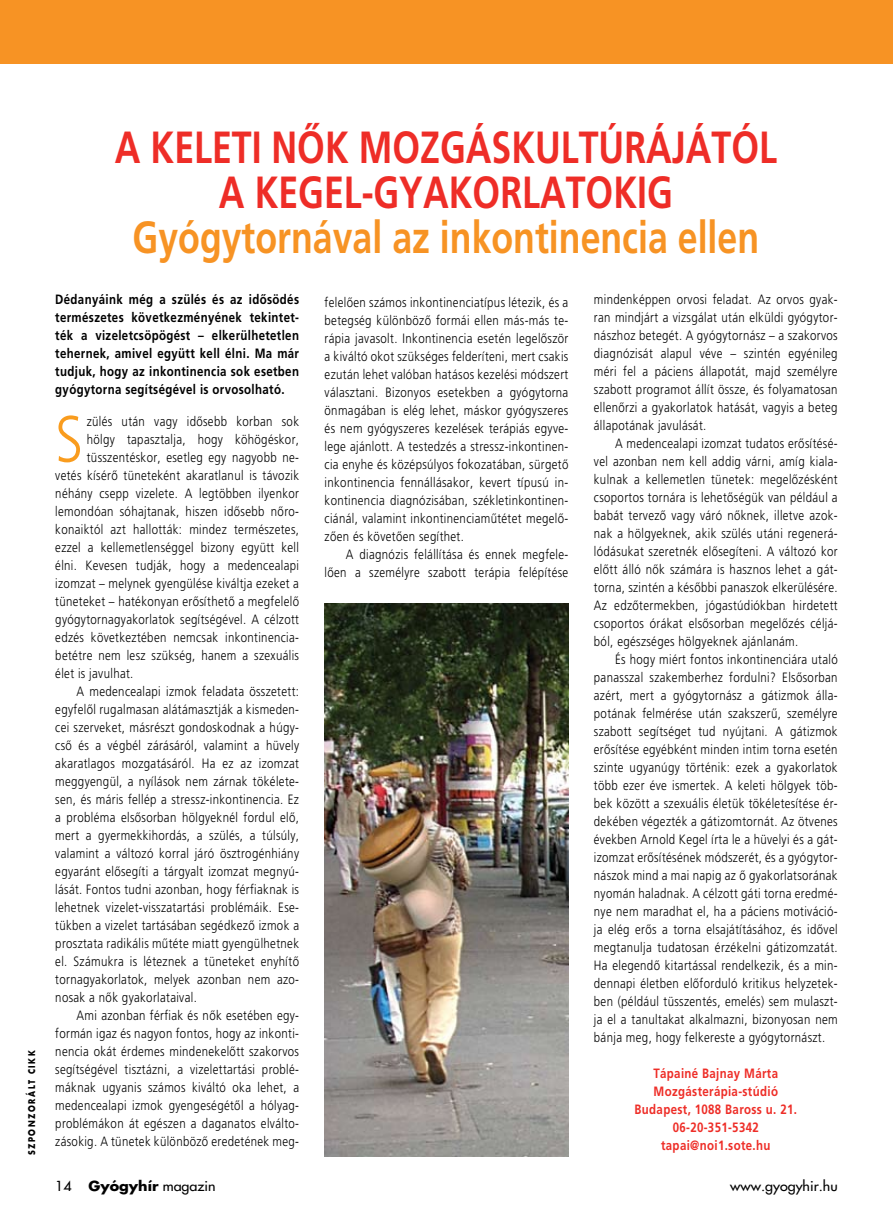
<style>
.page{position:relative;width:893px;height:1212px;background:#fff}
.page>*{position:absolute;margin:0;border:0;box-sizing:border-box;transform-origin:0 0}
.t1{font:300 65.1px "Frutiger Alt";color:#f99c1e;scale:.85 1}
.t2{font:700 45px/45px "Frutiger Alt";color:#ee2d27;text-align:center;scale:.79 1}
.t3{font:700 45px "Frutiger Alt";color:#f79324;scale:.79 1}
.t4{font:300 13.5px/18px "Frutiger Alt";letter-spacing:.03em;color:#000;text-align:justify;scale:.85 1}
.t5{font:700 13.5px/18px "Frutiger Alt";letter-spacing:.03em;color:#000;text-align:justify;scale:.85 1}
.t6{font:700 13.5px/18px "Frutiger Alt";letter-spacing:.03em;color:#ee2d27;text-align:center;scale:.85 1}
.t7{font:300 13.5px "Futura Hungary";color:#000;scale:1.06 1}
.t8{font:700 13.5px "Futura Hungary";color:#000;scale:1.06 1}
.t9{font:700 9px "Futura Hungary";letter-spacing:.2em;color:#000;scale:.85 1}
.s1{font-weight:300}
</style>
<div class="page">
<div style="left:0;top:0;width:893px;height:64px;background:#f79324"></div>
<img style="left:325px;top:604px;width:243px;height:553px">
<p class="t9" style="left:26px;top:1155px;width:125px;rotate:-90deg">szpon zorÁlt cikk</p>
<h2 class="t2" style="left:115px;top:124px;width:830px">A keleti nôk m ozgáskultúrájától a Kegel-gyakorlatokig</h2>
<h2 class="t3" style="left:133px;top:210px;width:794px">Gyógytornával az inkontinencia ellen</h2>
<p class="t5" style="left:55px;top:291px;width:288px">Dédanyáink még a szülés és az idôsödés természetes következményének tekintet&shy;ték a vizeletcsöpögést – elkerülhetetlen tehernek, amivel együtt kell élni. Ma már tudjuk, hogy az inkontinencia sok esetben gyógytorna segítségével is orvosolható.</p>
<p class="t4" style="left:325px;top:293px;width:288px">felelôen számos inkontinenciatípus létezik, és a betegség különbözô formái ellen más-más te&shy;rápia javasolt. Inkontinencia esetén legelôször a kiváltó okot szükséges felderíteni, mert csakis ezután lehet valóban hatásos kezelési módszert választani. Bizonyos esetekben a gyógytorna önmagában is elég lehet, máskor gyógyszeres és nem gyógyszeres kezelések terápiás egyve&shy;lege ajánlott. A testedzés a stressz-inkontinen&shy;cia enyhe és középsúlyos fokozatában, sürgetô inkontinencia fennállásakor, kevert típusú in&shy;kontinencia diagnózisában, székletinkontinen&shy;ciánál, valamint inkontinenciamûtétet megelô&shy;zôen és követôen segíthet.</p>
<p class="t4" style="left:325px;top:545px;width:288px;text-align:right">A diagnózis felállítása és ennek megfele&shy;lôen a személyre szabott terápia felépítése</p>
<h1 class="t1" style="left:55px;top:402px;width:34px">S</h1>
<p class="t4" style="left:87px;top:412px;width:251px">zülés után vagy idôsebb korban sok</p>
<p class="t4" style="left:87px;top:430px;width:251px">hölgy tapasztalja, hogy köhögéskor,</p>
<p class="t4" style="left:87px;top:448px;width:251px">tüsszentéskor, esetleg egy nagyobb ne-</p>
<p class="t4" style="left:55px;top:466px;width:288px">vetés kísérô tüneteként akaratlanul is távozik</p>
<p class="t4" style="left:55px;top:484px;width:288px">néhány csepp vizelete. A legtöbben ilyenkor</p>
<p class="t4" style="left:55px;top:502px;width:288px">lemondóan sóhajtanak, hiszen idôsebb nôro-</p>
<p class="t4" style="left:55px;top:520px;width:288px">konaiktól azt hallották: mindez természetes,</p>
<p class="t4" style="left:55px;top:538px;width:288px">ezzel a kellemetlenséggel bizony együtt kell</p>
<p class="t4" style="left:55px;top:556px;width:288px">élni. Kevesen tudják, hogy a medencealapi</p>
<p class="t4" style="left:55px;top:574px;width:288px">izomzat – melynek gyengülése kiváltja ezeket a</p>
<p class="t4" style="left:55px;top:592px;width:288px">tüneteket – hatékonyan erôsíthetô a megfelelô</p>
<p class="t4" style="left:55px;top:610px;width:288px">gyógytornagyakorlatok segítségével. A célzott</p>
<p class="t4" style="left:55px;top:628px;width:288px">edzés következtében nemcsak inkontinencia-</p>
<p class="t4" style="left:55px;top:646px;width:288px">betétre nem lesz szükség, hanem a szexuális</p>
<p class="t4" style="left:55px;top:664px;width:94px">élet is javulhat.</p>
<p class="t4" style="left:77px;top:682px;width:263px">A medencealapi izmok feladata összetett:</p>
<p class="t4" style="left:55px;top:700px;width:288px">egyfelôl rugalmasan alátámasztják a kismeden-</p>
<p class="t4" style="left:55px;top:718px;width:288px">cei szerveket, másrészt gondoskodnak a húgy-</p>
<p class="t4" style="left:55px;top:736px;width:288px">csô és a végbél zárásáról, valamint a hüvely</p>
<p class="t4" style="left:55px;top:754px;width:288px">akaratlagos mozgatásáról. Ha ez az izomzat</p>
<p class="t4" style="left:55px;top:772px;width:288px">meggyengül, a nyílások nem zárnak tökélete-</p>
<p class="t4" style="left:55px;top:790px;width:288px">sen, és máris fellép a stressz-inkontinencia. Ez</p>
<p class="t4" style="left:55px;top:808px;width:288px">a probléma elsôsorban hölgyeknél fordul elô,</p>
<p class="t4" style="left:55px;top:826px;width:288px">mert a gyermekkihordás, a szülés, a túlsúly,</p>
<p class="t4" style="left:55px;top:844px;width:288px">valamint a változó korral járó ösztrogénhiány</p>
<p class="t4" style="left:55px;top:862px;width:288px">egyaránt elôsegíti a tárgyalt izomzat megnyú-</p>
<p class="t4" style="left:55px;top:880px;width:288px">lását. Fontos tudni azonban, hogy férfiaknak is</p>
<p class="t4" style="left:55px;top:898px;width:288px">lehetnek vizelet-visszatartási problémáik. Ese-</p>
<p class="t4" style="left:55px;top:916px;width:288px">tükben a vizelet tartásában segédkezô izmok a</p>
<p class="t4" style="left:55px;top:934px;width:288px">prosztata radikális mûtéte miatt gyengülhetnek</p>
<p class="t4" style="left:55px;top:952px;width:288px">el. Számukra is léteznek a tüneteket enyhítô</p>
<p class="t4" style="left:55px;top:970px;width:288px">tornagyakorlatok, melyek azonban nem azo-</p>
<p class="t4" style="left:55px;top:988px;width:168px">nosak a nôk gyakorlataival.</p>
<p class="t4" style="left:77px;top:1006px;width:263px">Ami azonban férfiak és nôk esetében egy-</p>
<p class="t4" style="left:55px;top:1024px;width:288px">formán igaz és nagyon fontos, hogy az inkonti-</p>
<p class="t4" style="left:55px;top:1042px;width:288px">nencia okát érdemes mindenekelôtt szakorvos</p>
<p class="t4" style="left:55px;top:1060px;width:288px">segítségével tisztázni, a vizelettartási problé-</p>
<p class="t4" style="left:55px;top:1078px;width:288px">máknak ugyanis számos kiváltó oka lehet, a</p>
<p class="t4" style="left:55px;top:1096px;width:288px">medencealapi izmok gyengeségétôl a hólyag-</p>
<p class="t4" style="left:55px;top:1114px;width:288px">problémákon át egészen a daganatos elválto-</p>
<p class="t4" style="left:55px;top:1132px;width:288px">zásokig. A tünetek különbözô eredetének meg-</p>
<p class="t4" style="left:594px;top:290px;width:288px">mindenképpen orvosi feladat. Az orvos gyak&shy;ran mindjárt a vizsgálat után elküldi gyógytor&shy;nászhoz betegét. A gyógytornász – a szakorvos diagnózisát alapul véve – szintén egyénileg méri fel a páciens állapotát, majd személyre szabott programot állít össze, és folyamatosan ellenôrzi a gyakorlatok hatását, vagyis a beteg állapotának javulását.</p>
<p class="t4" style="left:594px;top:434px;width:288px;text-indent:21px">A medencealapi izomzat tudatos erôsítésé&shy;vel azonban nem kell addig várni, amíg kiala&shy;kulnak a kellemetlen tünetek: megelôzésként csoportos tornára is lehetôségük van például a babát tervezô vagy váró nôknek, illetve azok&shy;nak a hölgyeknek, akik szülés utáni regenerá&shy;lódásukat szeretnék elôsegíteni. A változó kor elôtt álló nôk számára is hasznos lehet a gát&shy;torna, szintén a késôbbi panaszok elkerülésére.<br>Az edzôtermekben, jógastúdiókban hirdetett csoportos órákat elsôsorban megelôzés céljá&shy;ból, egészséges hölgyeknek ajánlanám.</p>
<p class="t4" style="left:594px;top:650px;width:288px;text-indent:21px">És hogy miért fontos inkontinenciára utaló panasszal szakemberhez fordulni? Elsôsorban azért, mert a gyógytornász a gátizmok álla&shy;potának felmérése után szakszerû, személyre szabott segítséget tud nyújtani. A gátizmok erôsítése egyébként minden intim torna esetén szinte ugyanúgy történik: ezek a gyakorlatok több ezer éve ismertek. A keleti hölgyek töb&shy;bek között a szexuális életük tökéletesítése ér&shy;dekében végezték a gátizomtornát. Az ötvenes években Arnold Kegel írta le a hüvelyi és a gát&shy;izomzat erôsítésének módszerét, és a gyógytor&shy;nászok mind a mai napig az ô gyakorlatsorának nyomán haladnak. A célzott gáti torna eredmé&shy;nye nem maradhat el, ha a páciens motiváció&shy;ja elég erôs a torna elsajátításához, és idôvel megtanulja tudatosan érzékelni gátizomzatát.<br>Ha elegendô kitartással rendelkezik, és a min&shy;dennapi életben elôforduló kritikus helyzetek&shy;ben (például tüsszentés, emelés) sem mulaszt&shy;ja el a tanultakat alkalmazni, bizonyosan nem bánja meg, hogy felkereste a gyógytornászt.</p>
<p class="t6" style="left:635px;top:1064px;width:193px">Tápainé Bajnay Márta<br>Mozgásterápia-stúdió<br>Budapest, 1088 Baross u. 21.<br>06-20-351-5342 tapai@noi1.sote.hu</p>
<p class="t7" style="left:55px;top:1177px;width:17px">14</p>
<p class="t8" style="left:88px;top:1176px;width:122px">Gyógyhír <span class="s1">magazin</span></p>
<p class="t7" style="left:730px;top:1177px;width:103px">www.gyogyhir.hu</p>
</div>
